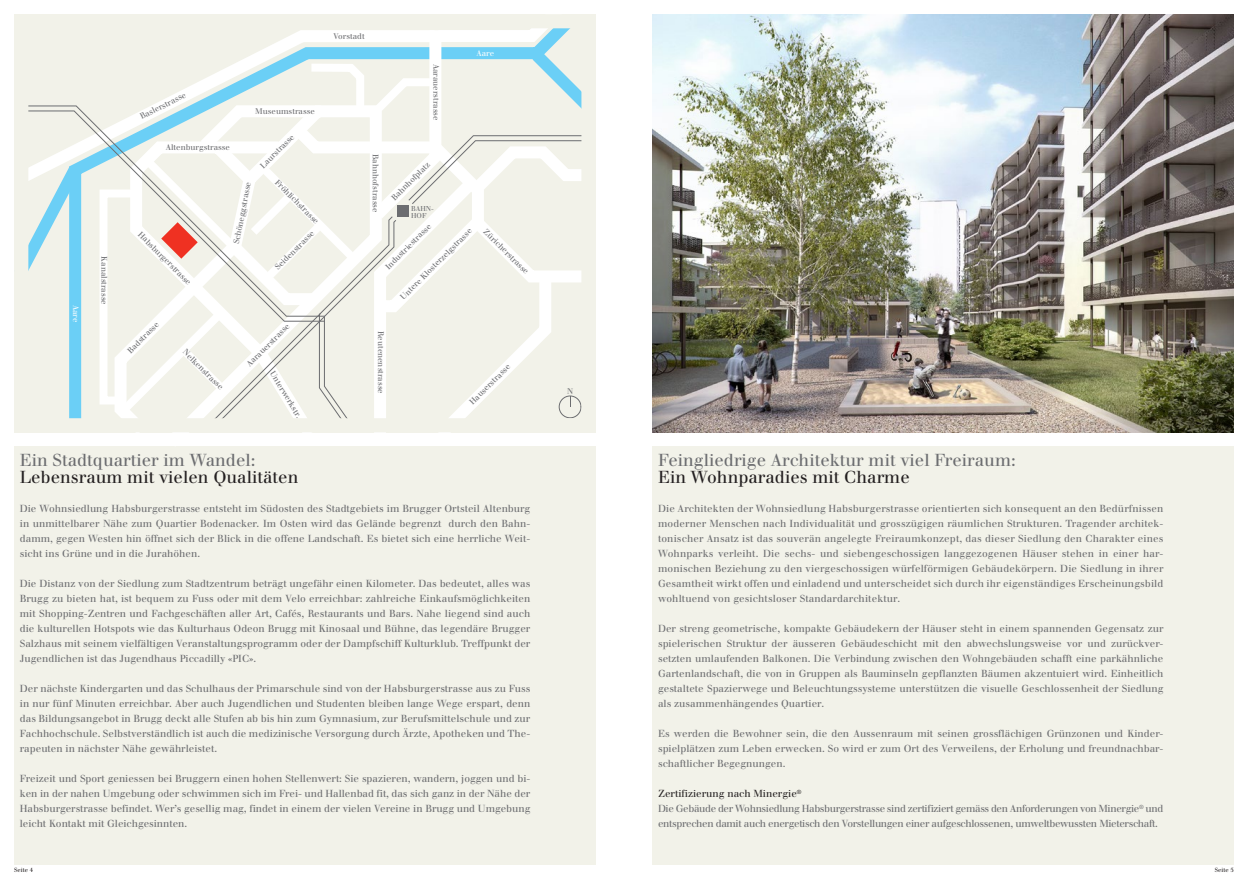
<style>
.page{position:relative;width:1248px;height:879px;background:#fff}
.page>*{position:absolute;margin:0;border:0;box-sizing:border-box;transform-origin:0 0}
.t1{font:17px "Walbaum";color:#6c6d70}
.t2{font:17px "Walbaum";color:#231f20}
.t3{font:10px/15px "Walbaum";color:#6c6d70;text-align:justify}
.t4{font:10px/15px "Walbaum";letter-spacing:-.035em;color:#6c6d70}
.t5{font:8px "Walbaum";color:#6c6d70}
.t6{font:8px "Walbaum";color:#fff}
.t7{font:7px "Walbaum";color:#6c6d70}
.t8{font:6px "Walbaum";color:#231f20}
.s1{color:#231f20}
</style>
<div class="page">
<div style="left:14px;top:446px;width:581px;height:419px;background:#f2f2e9"></div>
<div style="left:652px;top:446px;width:581px;height:419px;background:#f2f2e9"></div>
<img style="left:652px;top:14px;width:581px;height:418px">
<svg style="left:14px;top:14px;width:581px;height:418px;fill:#f2f2e9"></svg>
<div style="left:397px;top:206px;width:12px;height:11px;background:#6c6d70"></div>
<p class="t6" style="left:81px;top:305px;width:19px;rotate:90deg">Aare</p>
<p class="t5" style="left:109px;top:256px;width:50px;rotate:90deg">Kanalstrasse</p>
<p class="t5" style="left:138px;top:113px;width:53px;rotate:-27deg">Baslerstrasse</p>
<p class="t5" style="left:166px;top:143px;width:66px">Altenburgstrasse</p>
<p class="t5" style="left:255px;top:106px;width:61px">Museumstrasse</p>
<p class="t5" style="left:258px;top:163px;width:47px;rotate:-45deg">Laurstrasse</p>
<p class="t5" style="left:143px;top:230px;width:74px;rotate:45deg">Habsburgerstrasse</p>
<p class="t5" style="left:231px;top:243px;width:66px;rotate:-79deg">Schöneggstrasse</p>
<p class="t5" style="left:280px;top:177px;width:61px;rotate:45deg">Fröhlichstrasse</p>
<p class="t5" style="left:273px;top:265px;width:55px;rotate:-45deg">Seidenstrasse</p>
<p class="t5" style="left:125px;top:348px;width:43px;rotate:-45deg">Badstrasse</p>
<p class="t5" style="left:188px;top:347px;width:56px;rotate:45deg">Nelkenstrasse</p>
<p class="t5" style="left:244px;top:361px;width:60px;rotate:-45deg">Aarauerstrasse</p>
<p class="t5" style="left:276px;top:369px;width:55px;rotate:59deg">Unterwerkstr.</p>
<p class="t5" style="left:333px;top:31px;width:33px">Vorstadt</p>
<p class="t5" style="left:441px;top:63px;width:59px;rotate:90deg">Aarauerstrasse</p>
<p class="t6" style="left:476px;top:48px;width:19px">Aare</p>
<p class="t5" style="left:380px;top:154px;width:60px;rotate:90deg">Bahnhofstrasse</p>
<p class="t5" style="left:389px;top:195px;width:52px;rotate:-45deg">Bahnhofplatz</p>
<p class="t7" style="left:411px;top:204px;width:11px">Bahn</p>
<p class="t7" style="left:431px;top:204px;width:4px">-</p>
<p class="t7" style="left:411px;top:211px;width:6px">hof</p>
<p class="t5" style="left:383px;top:265px;width:64px;rotate:-45deg">Industriestrasse</p>
<p class="t5" style="left:398px;top:295px;width:100px;rotate:-45deg">Untere Klosterzelgstrasse</p>
<p class="t5" style="left:488px;top:227px;width:63px;rotate:45deg">Züricherstrasse</p>
<p class="t5" style="left:385px;top:331px;width:64px;rotate:90deg">Reutenenstrasse</p>
<p class="t5" style="left:467px;top:400px;width:56px;rotate:-45deg">Hauserstrasse</p>
<h1 class="t1" style="left:20px;top:449px;width:237px">Ein Stadtquartier im Wandel:</h1>
<h1 class="t2" style="left:20px;top:466px;width:280px">Lebensraum mit vielen Qualitäten</h1>
<p class="t3" style="left:20px;top:501px;width:512px">Die Wohnsiedlung Habsburgerstrasse entsteht im Südosten des Stadtgebiets im Brugger Ortsteil Altenburg in unmittelbarer Nähe zum Quartier Bodenacker. Im Osten wird das Gelände begrenzt durch den Bahn&shy;damm, gegen Westen hin öffnet sich der Blick in die offene Landschaft. Es bietet sich eine herrliche Weit&shy;sicht ins Grüne und in die Jurahöhen.</p>
<p class="t3" style="left:20px;top:576px;width:512px">Die Distanz von der Siedlung zum Stadtzentrum beträgt ungefähr einen Kilometer. Das bedeutet, alles was Brugg zu bieten hat, ist bequem zu Fuss oder mit dem Velo erreichbar: zahlreiche Einkaufsmöglichkeiten mit Shopping-Zentren und Fachgeschäften aller Art, Cafés, Restaurants und Bars. Nahe liegend sind auch die kulturellen Hotspots wie das Kulturhaus Odeon Brugg mit Kinosaal und Bühne, das legendäre Brugger Salzhaus mit seinem vielfältigen Veranstaltungsprogramm oder der Dampfschiff Kulturklub. Treffpunkt der Jugendlichen ist das Jugendhaus Piccadilly «PIC».</p>
<p class="t3" style="left:20px;top:681px;width:512px">Der nächste Kindergarten und das Schulhaus der Primarschule sind von der Habsburgerstrasse aus zu Fuss in nur fünf Minuten erreichbar. Aber auch Jugendlichen und Studenten bleiben lange Wege erspart, denn das Bildungsangebot in Brugg deckt alle Stufen ab bis hin zum Gymnasium, zur Berufsmittelschule und zur Fachhochschule. Selbstverständlich ist auch die medizinische Versorgung durch Ärzte, Apotheken und The&shy;rapeuten in nächster Nähe gewährleistet.</p>
<p class="t3" style="left:20px;top:771px;width:512px">Freizeit und Sport geniessen bei Bruggern einen hohen Stellenwert: Sie spazieren, wandern, joggen und bi&shy;ken in der nahen Umgebung oder schwimmen sich im Frei- und Hallenbad fit, das sich ganz in der Nähe der Habsburgerstrasse befindet. Wer’s gesellig mag, findet in einem der vielen Vereine in Brugg und Umgebung leicht Kontakt mit Gleichgesinnten.</p>
<p class="t5" style="left:567px;top:386px;width:8px">N</p>
<h1 class="t1" style="left:658px;top:449px;width:359px">Feingliedrige Architektur mit viel Freiraum:</h1>
<h1 class="t2" style="left:658px;top:466px;width:253px">Ein Wohnparadies mit Charme</h1>
<p class="t3" style="left:658px;top:501px;width:507px">Die Architekten der Wohnsiedlung Habsburgerstrasse orientierten sich konsequent an den Bedürfnissen moderner Menschen nach Individualität und grosszügigen räumlichen Strukturen. Tragender architek&shy;tonischer Ansatz ist das souverän angelegte Freiraumkonzept, das dieser Siedlung den Charakter eines Wohnparks verleiht. Die sechs- und siebengeschossigen langgezogenen Häuser stehen in einer har&shy;monischen Beziehung zu den viergeschossigen würfelförmigen Gebäudekörpern. Die Siedlung in ihrer Gesamtheit wirkt offen und einladend und unterscheidet sich durch ihr eigenständiges Erscheinungsbild wohltuend von gesichtsloser Standardarchitektur.</p>
<p class="t3" style="left:658px;top:621px;width:507px">Der streng geometrische, kompakte Gebäudekern der Häuser steht in einem spannenden Gegensatz zur spielerischen Struktur der äusseren Gebäudeschicht mit den abwechslungsweise vor und zurückver&shy;setzten umlaufenden Balkonen. Die Verbindung zwischen den Wohngebäuden schafft eine parkähnliche Gartenlandschaft, die von in Gruppen als Bauminseln gepflanzten Bäumen akzentuiert wird. Einheitlich gestaltete Spazierwege und Beleuchtungssysteme unterstützen die visuelle Geschlossenheit der Siedlung als zusammenhängendes Quartier.</p>
<p class="t3" style="left:658px;top:726px;width:507px">Es werden die Bewohner sein, die den Aussenraum mit seinen grossflächigen Grünzonen und Kinder&shy;spielplätzen zum Leben erwecken. So wird er zum Ort des Verweilens, der Erholung und freundnachbar&shy;schaftlicher Begegnungen.</p>
<p class="t4" style="left:658px;top:786px;width:507px"><span class="s1">Zertifizierung nach Minergie</span><sup>®<br></sup>Die Gebäude der Wohnsiedlung Habsburgerstrasse sind zertifiziert gemäss den Anforderungen von Minergie<sup>®</sup> und entsprechen damit auch energetisch den Vorstellungen einer aufgeschlossenen, umweltbewussten Mieterschaft.</p>
<p class="t8" style="left:14px;top:866px;width:20px">Seite 4</p>
<p class="t8" style="left:1214px;top:866px;width:20px">Seite 5</p>
</div>
